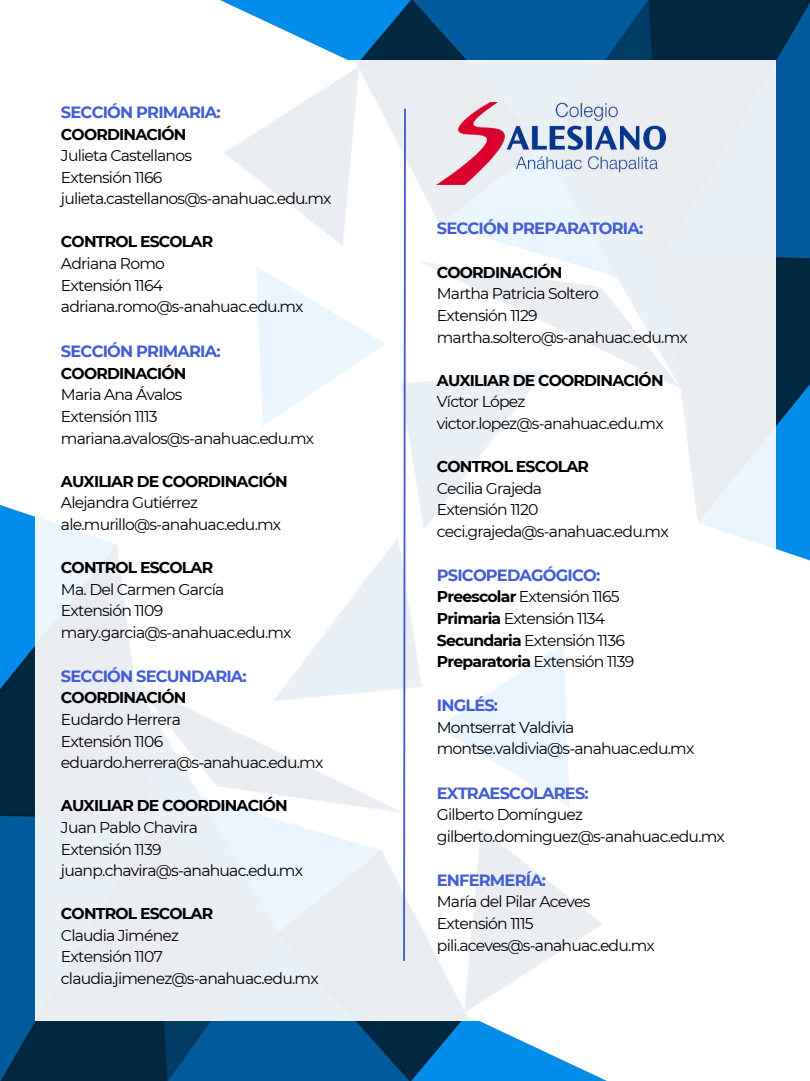
<style>
.page{position:relative;width:810px;height:1081px;background:#fff}
.page>*{position:absolute;margin:0;border:0;box-sizing:border-box;transform-origin:0 0}
.t1{font:700 16.25px "Montserrat";letter-spacing:-.05em;color:#445dd4}
.t2{font:15.62px/21.6px "Montserrat";letter-spacing:-.05em;color:#000}
.t3{font:700 15.62px "Montserrat";letter-spacing:-.05em;color:#000}
.s1{font-weight:700}
</style>
<div class="page">
<img style="left:0;top:505px;width:605px;height:575px">
<img style="left:220px;top:0;width:590px;height:560px">
<div style="left:35px;top:60px;width:740px;height:960px;background:linear-gradient(to right,#f6f8fa,#f7f9fb)"></div>
<svg style="left:402px;top:107px;width:5px;height:855px"></svg>
<img style="left:437px;top:103px;width:229px;height:81px">
<p class="t1" style="left:61px;top:102px;width:161px">SECCIÓN PRIMARIA:</p>
<p class="t3" style="left:61px;top:124px;width:127px">COORDINACIÓN</p>
<p class="t2" style="left:61px;top:145px;width:272px">Julieta Castellanos<br>Extensión 1166 julieta.castellanos@s-anahuac.edu.mx</p>
<p class="t3" style="left:61px;top:232px;width:154px">CONTROL ESCOLAR</p>
<p class="t2" style="left:61px;top:252px;width:244px">Adriana Romo<br>Extensión 1164 adriana.romo@s-anahuac.edu.mx</p>
<p class="t1" style="left:61px;top:341px;width:161px">SECCIÓN PRIMARIA:</p>
<p class="t3" style="left:61px;top:363px;width:127px">COORDINACIÓN</p>
<p class="t2" style="left:61px;top:384px;width:255px">Maria Ana Ávalos<br>Extensión 1113 mariana.avalos@s-anahuac.edu.mx</p>
<p class="t3" style="left:61px;top:471px;width:228px">AUXILIAR DE COORDINACIÓN</p>
<p class="t2" style="left:61px;top:491px;width:222px">Alejandra Gutiérrez ale.murillo@s-anahuac.edu.mx</p>
<p class="t3" style="left:61px;top:557px;width:154px">CONTROL ESCOLAR</p>
<p class="t2" style="left:61px;top:578px;width:232px">Ma. Del Carmen García<br>Extensión 1109 mary.garcia@s-anahuac.edu.mx</p>
<p class="t1" style="left:61px;top:666px;width:187px">SECCIÓN SECUNDARIA:</p>
<p class="t3" style="left:61px;top:688px;width:127px">COORDINACIÓN</p>
<p class="t2" style="left:61px;top:708px;width:264px">Eudardo Herrera<br>Extensión 1106 eduardo.herrera@s-anahuac.edu.mx</p>
<p class="t3" style="left:61px;top:796px;width:228px">AUXILIAR DE COORDINACIÓN</p>
<p class="t2" style="left:61px;top:816px;width:244px">Juan Pablo Chavira<br>Extensión 1139 juanp.chavira@s-anahuac.edu.mx</p>
<p class="t3" style="left:61px;top:903px;width:154px">CONTROL ESCOLAR</p>
<p class="t2" style="left:61px;top:924px;width:259px">Claudia Jiménez<br>Extensión 1107 claudia.jimenez@s-anahuac.edu.mx</p>
<p class="t1" style="left:437px;top:218px;width:208px">SECCIÓN PREPARATORIA:</p>
<p class="t3" style="left:437px;top:262px;width:127px">COORDINACIÓN</p>
<p class="t2" style="left:437px;top:283px;width:253px">Martha Patricia Soltero<br>Extensión 1129 martha.soltero@s-anahuac.edu.mx</p>
<p class="t3" style="left:437px;top:370px;width:228px">AUXILIAR DE COORDINACIÓN</p>
<p class="t2" style="left:437px;top:390px;width:228px">Víctor López victor.lopez@s-anahuac.edu.mx</p>
<p class="t3" style="left:437px;top:456px;width:154px">CONTROL ESCOLAR</p>
<p class="t2" style="left:437px;top:477px;width:233px">Cecilia Grajeda<br>Extensión 1120 ceci.grajeda@s-anahuac.edu.mx</p>
<p class="t1" style="left:437px;top:565px;width:165px">PSICOPEDAGÓGICO:</p>
<p class="t2" style="left:437px;top:585px;width:199px"><span class="s1">Preescolar</span> Extensión 1165<br><span class="s1">Primaria</span> Extensión 1134<br><span class="s1">Secundaria</span> Extensión 1136<br><span class="s1">Preparatoria</span> Extensión 1139</p>
<p class="t1" style="left:437px;top:695px;width:63px">INGLÉS:</p>
<p class="t2" style="left:437px;top:716px;width:259px">Montserrat Valdivia montse.valdivia@s-anahuac.edu.mx</p>
<p class="t1" style="left:437px;top:782px;width:153px">EXTRAESCOLARES:</p>
<p class="t2" style="left:437px;top:803px;width:290px">Gilberto Domínguez gilberto.dominguez@s-anahuac.edu.mx</p>
<p class="t1" style="left:437px;top:869px;width:111px">ENFERMERÍA:</p>
<p class="t2" style="left:437px;top:890px;width:219px">María del Pilar Aceves<br>Extensión 1115 pili.aceves@s-anahuac.edu.mx</p>
</div>
